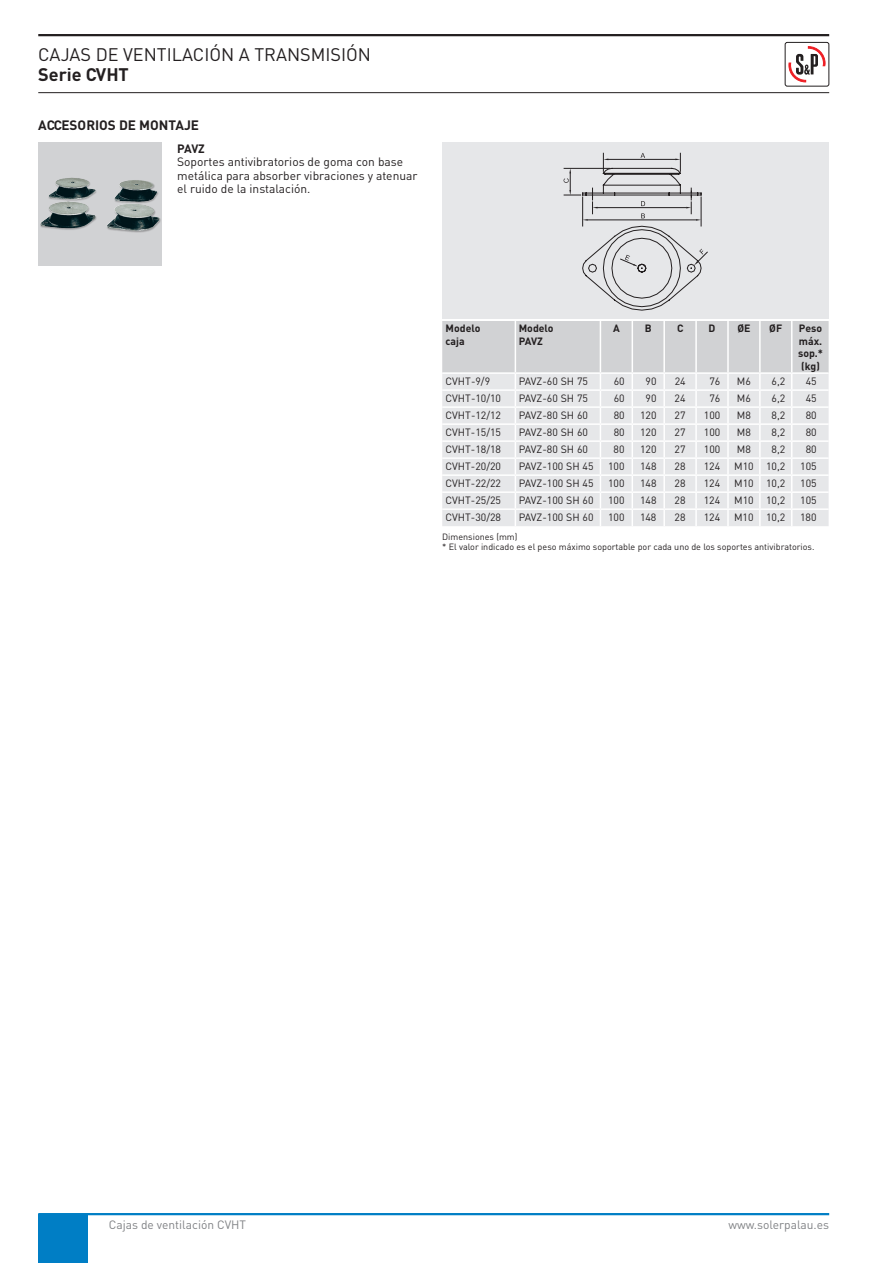
<style>
.page{position:relative;width:893px;height:1263px;background:#fff}
.page>*{position:absolute;margin:0;border:0;box-sizing:border-box;transform-origin:0 0}
.t1{font:18px "DIN";color:#231f20}
.t2{font:700 18px "DIN";color:#231f20}
.t3{font:700 13.5px "DIN";color:#231f20}
.t4{font:12px/13.5px "DIN";color:#231f20}
.t5{font:12px "DIN";color:#808285}
.t6{font:700 12px "DIN";color:#231f20}
.t7{font:10.5px "DIN";color:#231f20}
.t8{font:700 10.5px/12.6px "DIN";color:#231f20}
.t9{font:9px/10.8px "DIN";color:#231f20}
</style>
<div class="page">
<hr style="left:38px;top:1213px;width:791px;height:2px;background:#007ec5">
<div style="left:38px;top:1214px;width:49px;height:49px;background:#007ec5"></div>
<hr style="left:38px;top:34px;width:791px;height:2px;background:#231f20">
<hr style="left:38px;top:92px;width:791px;height:1px;background:#231f20">
<svg style="left:788px;top:47px;width:38px;height:36px"></svg>
<div style="left:785px;top:42px;width:44px;height:44px;border:1px solid #231f20;border-radius:2px"></div>
<svg style="left:442px;top:321px;width:387px;height:205px;background:#e3e4e5"></svg>
<div style="left:38px;top:143px;width:124px;height:123px;background:#d1d2d4"></div>
<div style="left:40px;top:177px;width:121px;height:56px;background:#231f20;opacity:.33"></div>
<img style="left:49px;top:178px;width:84px;height:21px">
<div style="left:442px;top:143px;width:387px;height:176px;background:#e6e7e9"></div>
<svg style="left:564px;top:153px;width:144px;height:158px"></svg>
<h1 class="t1" style="left:38px;top:43px;width:334px">CAJAS DE VENTILACIÓN A TRANSMISIÓN</h1>
<h1 class="t2" style="left:38px;top:62px;width:92px">Serie CVHT</h1>
<p class="t3" style="left:38px;top:117px;width:162px">ACCESORIOS DE MONTAJE</p>
<p class="t6" style="left:177px;top:140px;width:29px">PAVZ</p>
<p class="t4" style="left:177px;top:155px;width:242px">Soportes antivibratorios de goma con base metálica para absorber vibraciones y atenuar el ruido de la instalación.</p>
<p class="t8" style="left:446px;top:321px;width:36px">Modelo caja</p>
<p class="t8" style="left:519px;top:321px;width:36px">Modelo<br>PAVZ</p>
<p class="t8" style="left:613px;top:321px;width:8px">A</p>
<p class="t8" style="left:645px;top:321px;width:8px">B</p>
<p class="t8" style="left:677px;top:321px;width:7px">C</p>
<p class="t8" style="left:709px;top:321px;width:8px">D</p>
<p class="t8" style="left:737px;top:321px;width:15px">ØE</p>
<p class="t8" style="left:769px;top:321px;width:15px">ØF</p>
<p class="t8" style="left:798px;top:321px;width:27px;text-align:center">Peso máx. sop.* (kg)</p>
<p class="t7" style="left:446px;top:375px;width:46px">CVHT-9/9</p>
<p class="t7" style="left:519px;top:375px;width:71px">PAVZ-60 SH 75</p>
<p class="t7" style="left:614px;top:375px;width:12px">60</p>
<p class="t7" style="left:646px;top:375px;width:12px">90</p>
<p class="t7" style="left:675px;top:375px;width:12px">24</p>
<p class="t7" style="left:709px;top:375px;width:12px">76</p>
<p class="t7" style="left:737px;top:375px;width:16px">M6</p>
<p class="t7" style="left:772px;top:375px;width:15px">6,2</p>
<p class="t7" style="left:806px;top:375px;width:12px">45</p>
<p class="t7" style="left:446px;top:392px;width:57px">CVHT-10/10</p>
<p class="t7" style="left:519px;top:392px;width:71px">PAVZ-60 SH 75</p>
<p class="t7" style="left:614px;top:392px;width:12px">60</p>
<p class="t7" style="left:646px;top:392px;width:12px">90</p>
<p class="t7" style="left:675px;top:392px;width:12px">24</p>
<p class="t7" style="left:709px;top:392px;width:12px">76</p>
<p class="t7" style="left:737px;top:392px;width:16px">M6</p>
<p class="t7" style="left:772px;top:392px;width:15px">6,2</p>
<p class="t7" style="left:806px;top:392px;width:12px">45</p>
<p class="t7" style="left:446px;top:409px;width:57px">CVHT-12/12</p>
<p class="t7" style="left:519px;top:409px;width:71px">PAVZ-80 SH 60</p>
<p class="t7" style="left:614px;top:409px;width:12px">80</p>
<p class="t7" style="left:640px;top:409px;width:18px">120</p>
<p class="t7" style="left:675px;top:409px;width:12px">27</p>
<p class="t7" style="left:704px;top:409px;width:18px">100</p>
<p class="t7" style="left:737px;top:409px;width:16px">M8</p>
<p class="t7" style="left:772px;top:409px;width:15px">8,2</p>
<p class="t7" style="left:806px;top:409px;width:12px">80</p>
<p class="t7" style="left:446px;top:426px;width:57px">CVHT-15/15</p>
<p class="t7" style="left:519px;top:426px;width:71px">PAVZ-80 SH 60</p>
<p class="t7" style="left:614px;top:426px;width:12px">80</p>
<p class="t7" style="left:640px;top:426px;width:18px">120</p>
<p class="t7" style="left:675px;top:426px;width:12px">27</p>
<p class="t7" style="left:704px;top:426px;width:18px">100</p>
<p class="t7" style="left:737px;top:426px;width:16px">M8</p>
<p class="t7" style="left:772px;top:426px;width:15px">8,2</p>
<p class="t7" style="left:806px;top:426px;width:12px">80</p>
<p class="t7" style="left:446px;top:443px;width:57px">CVHT-18/18</p>
<p class="t7" style="left:519px;top:443px;width:71px">PAVZ-80 SH 60</p>
<p class="t7" style="left:614px;top:443px;width:12px">80</p>
<p class="t7" style="left:640px;top:443px;width:18px">120</p>
<p class="t7" style="left:675px;top:443px;width:12px">27</p>
<p class="t7" style="left:704px;top:443px;width:18px">100</p>
<p class="t7" style="left:737px;top:443px;width:16px">M8</p>
<p class="t7" style="left:772px;top:443px;width:15px">8,2</p>
<p class="t7" style="left:806px;top:443px;width:12px">80</p>
<p class="t7" style="left:446px;top:460px;width:57px">CVHT-20/20</p>
<p class="t7" style="left:519px;top:460px;width:76px">PAVZ-100 SH 45</p>
<p class="t7" style="left:608px;top:460px;width:18px">100</p>
<p class="t7" style="left:640px;top:460px;width:18px">148</p>
<p class="t7" style="left:675px;top:460px;width:12px">28</p>
<p class="t7" style="left:704px;top:460px;width:18px">124</p>
<p class="t7" style="left:734px;top:460px;width:53px">M10 10,2</p>
<p class="t7" style="left:800px;top:460px;width:18px">105</p>
<p class="t7" style="left:446px;top:477px;width:57px">CVHT-22/22</p>
<p class="t7" style="left:519px;top:477px;width:76px">PAVZ-100 SH 45</p>
<p class="t7" style="left:608px;top:477px;width:18px">100</p>
<p class="t7" style="left:640px;top:477px;width:18px">148</p>
<p class="t7" style="left:675px;top:477px;width:12px">28</p>
<p class="t7" style="left:704px;top:477px;width:18px">124</p>
<p class="t7" style="left:734px;top:477px;width:53px">M10 10,2</p>
<p class="t7" style="left:800px;top:477px;width:18px">105</p>
<p class="t7" style="left:446px;top:494px;width:57px">CVHT-25/25</p>
<p class="t7" style="left:519px;top:494px;width:76px">PAVZ-100 SH 60</p>
<p class="t7" style="left:608px;top:494px;width:18px">100</p>
<p class="t7" style="left:640px;top:494px;width:18px">148</p>
<p class="t7" style="left:675px;top:494px;width:12px">28</p>
<p class="t7" style="left:704px;top:494px;width:18px">124</p>
<p class="t7" style="left:734px;top:494px;width:53px">M10 10,2</p>
<p class="t7" style="left:800px;top:494px;width:18px">105</p>
<p class="t7" style="left:446px;top:511px;width:57px">CVHT-30/28</p>
<p class="t7" style="left:519px;top:511px;width:76px">PAVZ-100 SH 60</p>
<p class="t7" style="left:608px;top:511px;width:18px">100</p>
<p class="t7" style="left:640px;top:511px;width:18px">148</p>
<p class="t7" style="left:675px;top:511px;width:12px">28</p>
<p class="t7" style="left:704px;top:511px;width:18px">124</p>
<p class="t7" style="left:734px;top:511px;width:53px">M10 10,2</p>
<p class="t7" style="left:800px;top:511px;width:18px">180</p>
<p class="t9" style="left:442px;top:531px;width:374px">Dimensiones (mm)<br>* El valor indicado es el peso máximo soportable por cada uno de los soportes antivibratorios.</p>
<p class="t5" style="left:109px;top:1217px;width:139px">Cajas de ventilación CVHT</p>
<p class="t5" style="left:728px;top:1217px;width:102px">www.solerpalau.es</p>
</div>
